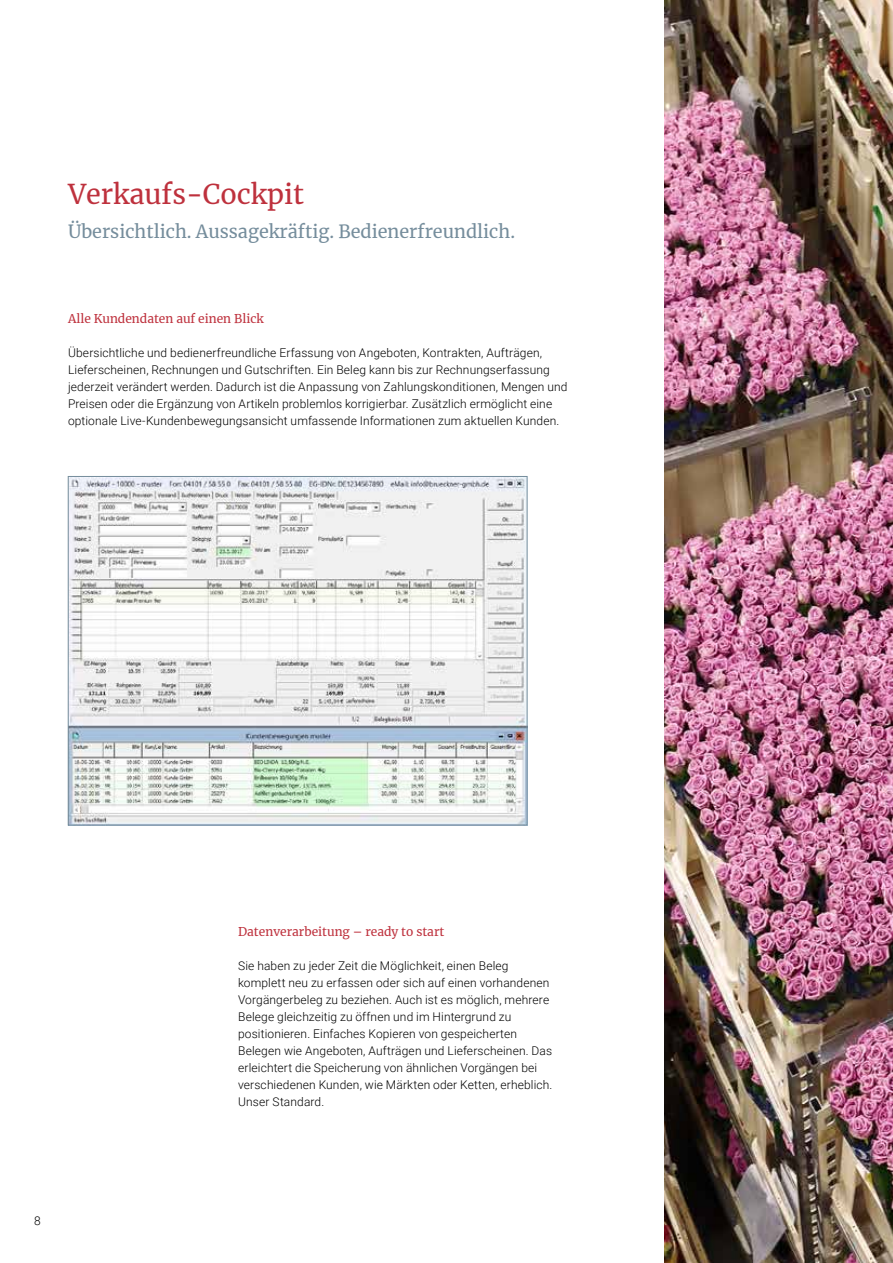
<style>
.page{position:relative;width:893px;height:1263px;background:#fff}
.page>*{position:absolute;margin:0;border:0;box-sizing:border-box;transform-origin:0 0}
.t1{font:27px "Merriweather";color:#be313d}
.t2{font:18px "Merriweather";color:#758d9c}
.t3{font:300 12px/17px "Roboto";letter-spacing:.01em;color:#000}
.t4{font:12px "Merriweather";color:#be313d}
</style>
<div class="page">
<img style="left:70px;top:478px;width:455px;height:345px">
<div style="left:68px;top:476px;width:459px;height:349px;border:1px solid #758d9c"></div>
<img style="left:664px;top:0;width:229px;height:1263px">
<h1 class="t1" style="left:68px;top:176px;width:237px">Verkaufs-Cockpit</h1>
<h2 class="t2" style="left:68px;top:219px;width:449px">Übersichtlich. Aussagekräftig. Bedienerfreundlich.</h2>
<p class="t4" style="left:68px;top:311px;width:197px">Alle Kundendaten auf einen Blick</p>
<p class="t3" style="left:68px;top:344px;width:501px">Übersichtliche und bedienerfreundliche Erfassung von Angeboten, Kontrakten, Aufträgen, Lieferscheinen, Rechnungen und Gutschriften. Ein Beleg kann bis zur Rechnungserfassung jederzeit verändert werden. Dadurch ist die Anpassung von Zahlungskonditionen, Mengen und Preisen oder die Ergänzung von Artikeln problemlos korrigierbar. Zusätzlich ermöglicht eine optionale Live-Kundenbewegungsansicht umfassende Informationen zum aktuellen Kunden.</p>
<p class="t3" style="left:34px;top:1212px;width:8px">8</p>
<p class="t4" style="left:238px;top:923px;width:208px">Datenverarbeitung – ready to start</p>
<p class="t3" style="left:238px;top:956px;width:316px">Sie haben zu jeder Zeit die Möglichkeit, einen Beleg komplett neu zu erfassen oder sich auf einen vorhandenen Vorgängerbeleg zu beziehen. Auch ist es möglich, mehrere Belege gleichzeitig zu öffnen und im Hintergrund zu positionieren. Einfaches Kopieren von gespeicherten Belegen wie Angeboten, Aufträgen und Lieferscheinen. Das erleichtert die Speicherung von ähnlichen Vorgängen bei verschiedenen Kunden, wie Märkten oder Ketten, erheblich.<br>Unser Standard.</p>
</div>
